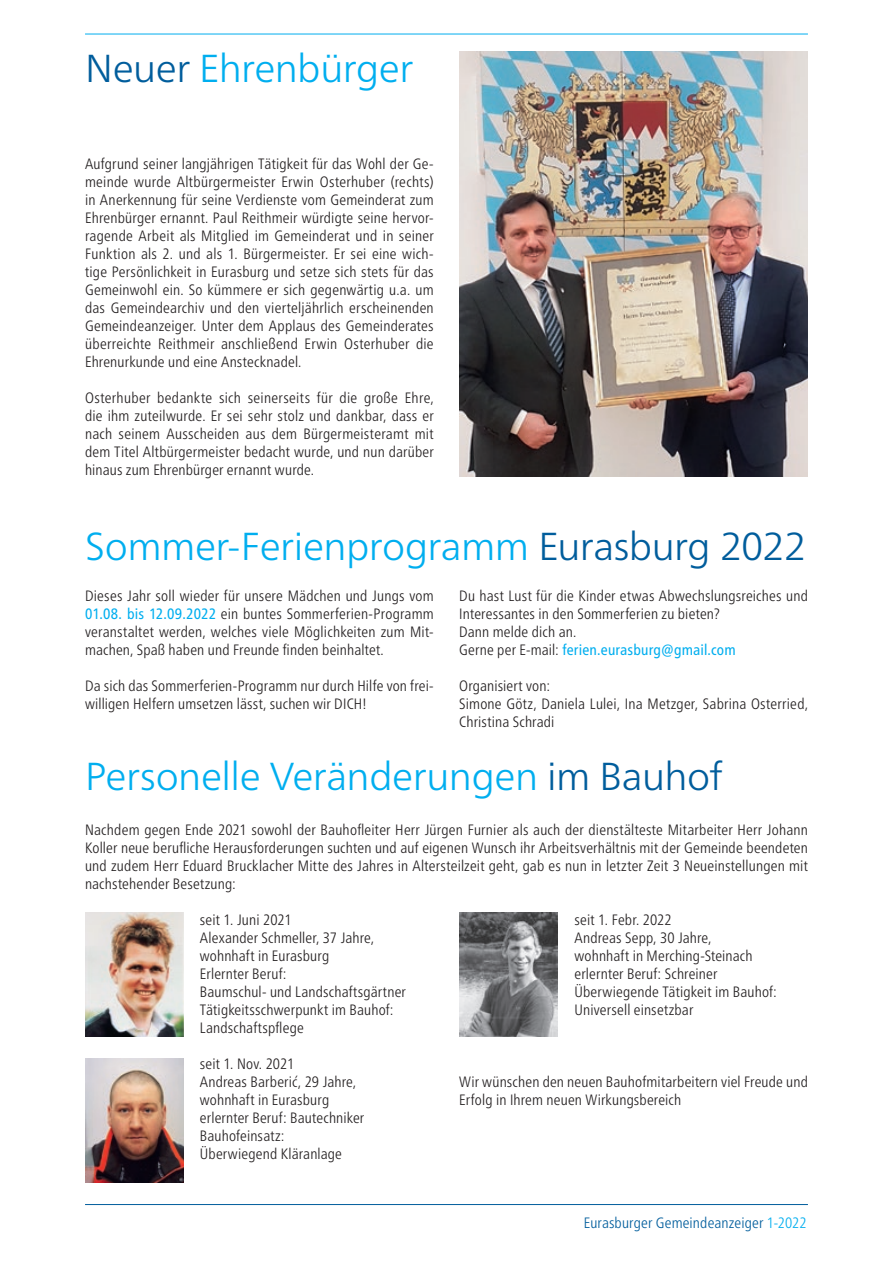
<style>
.page{position:relative;width:893px;height:1263px;background:#fff}
.page>*{position:absolute;margin:0;border:0;box-sizing:border-box;transform-origin:0 0}
.t1{font:300 39px "Frutiger Neue LT";letter-spacing:-.015em;color:#00aeef}
.t2{font:300 condensed 15px/18px "Frutiger Neue LT";letter-spacing:.01em;color:#231f20}
.t3{font:300 condensed 15px "Frutiger Neue LT";letter-spacing:.01em;color:#005d9c}
.s1{color:#005d9c}
.s2{font-weight:400;color:#00aeef}
.s3{color:#00aeef}
</style>
<div class="page">
<hr style="left:85px;top:34px;width:723px;height:1px;background:#00aeef">
<hr style="left:85px;top:1204px;width:723px;height:1px;background:#005d9c">
<img style="left:459px;top:912px;width:98px;height:124px">
<img style="left:85px;top:1058px;width:98px;height:124px">
<img style="left:85px;top:912px;width:98px;height:124px">
<img style="left:459px;top:51px;width:349px;height:426px">
<h1 class="t1" style="left:85px;top:45px;width:330px"><span class="s1">Neuer</span> Ehrenbürger</h1>
<p class="t2" style="left:85px;top:154px;width:350px;text-align:justify">Aufgrund seiner langjährigen Tätigkeit für das Wohl der Ge&shy;meinde wurde Altbürgermeister Erwin Osterhuber (rechts) in Anerkennung für seine Verdienste vom Gemeinderat zum Ehrenbürger ernannt. Paul Reithmeir würdigte seine hervor&shy;ragende Arbeit als Mitglied im Gemeinderat und in seiner Funktion als 2. und als 1. Bürgermeister. Er sei eine wich&shy;tige Persönlichkeit in Eurasburg und setze sich stets für das Gemeinwohl ein. So kümmere er sich gegenwärtig u.a. um das Gemeindearchiv und den vierteljährlich erscheinenden Gemeindeanzeiger. Unter dem Applaus des Gemeinderates überreichte Reithmeir anschließend Erwin Osterhuber die Ehrenurkunde und eine Anstecknadel.</p>
<p class="t2" style="left:85px;top:388px;width:350px;text-align:justify">Osterhuber bedankte sich seinerseits für die große Ehre, die ihm zuteilwurde. Er sei sehr stolz und dankbar, dass er nach seinem Ausscheiden aus dem Bürgermeisteramt mit dem Titel Altbürgermeister bedacht wurde, und nun darüber hinaus zum Ehrenbürger ernannt wurde.</p>
<h1 class="t1" style="left:85px;top:522px;width:723px">Sommer-Ferienprogramm <span class="s1">Eurasburg 2022</span></h1>
<p class="t2" style="left:85px;top:586px;width:350px;text-align:justify">Dieses Jahr soll wieder für unsere Mädchen und Jungs vom <span class="s2">01.08. bis 12.09.2022</span> ein buntes Sommerferien-Programm veranstaltet werden, welches viele Möglichkeiten zum Mit&shy;machen, Spaß haben und Freunde finden beinhaltet.</p>
<p class="t2" style="left:85px;top:676px;width:350px">Da sich das Sommerferien-Programm nur durch Hilfe von frei&shy;willigen Helfern umsetzen lässt, suchen wir DICH!</p>
<p class="t2" style="left:459px;top:586px;width:350px">Du hast Lust für die Kinder etwas Abwechslungsreiches und Interessantes in den Sommerferien zu bieten?<br>Dann melde dich an.<br>Gerne per E-mail: <span class="s2">ferien.eurasburg@gmail.com</span></p>
<p class="t2" style="left:459px;top:676px;width:350px">Organisiert von:<br>Simone Götz, Daniela Lulei, Ina Metzger, Sabrina Osterried,<br>Christina Schradi</p>
<h1 class="t1" style="left:85px;top:753px;width:639px">Personelle Veränderungen <span class="s1">im Bauhof</span></h1>
<p class="t2" style="left:85px;top:820px;width:724px;text-align:justify">Nachdem gegen Ende 2021 sowohl der Bauhofleiter Herr Jürgen Furnier als auch der dienstälteste Mitarbeiter Herr Johann Koller neue berufliche Herausforderungen suchten und auf eigenen Wunsch ihr Arbeitsverhältnis mit der Gemeinde beendeten und zudem Herr Eduard Brucklacher Mitte des Jahres in Altersteilzeit geht, gab es nun in letzter Zeit 3 Neueinstellungen mit nachstehender Besetzung:</p>
<p class="t2" style="left:200px;top:910px;width:207px">seit 1. Juni 2021<br>Alexander Schmeller, 37 Jahre, wohnhaft in Eurasburg<br>Erlernter Beruf:<br>Baumschul- und Landschaftsgärtner<br>Tätigkeitsschwerpunkt im Bauhof:<br>Landschaftspflege</p>
<p class="t2" style="left:200px;top:1054px;width:166px">seit 1. Nov. 2021<br>Andreas Barberić, 29 Jahre, wohnhaft in Eurasburg erlernter Beruf: Bautechniker<br>Bauhofeinsatz:<br>Überwiegend Kläranlage</p>
<p class="t2" style="left:574px;top:910px;width:204px">seit 1. Febr. 2022<br>Andreas Sepp, 30 Jahre,<br>wohnhaft in Merching-Steinach erlernter Beruf: Schreiner<br>Überwiegende Tätigkeit im Bauhof:<br>Universell einsetzbar</p>
<p class="t2" style="left:459px;top:1072px;width:350px">Wir wünschen den neuen Bauhofmitarbeitern viel Freude und<br>Erfolg in Ihrem neuen Wirkungsbereich</p>
<p class="t3" style="left:584px;top:1214px;width:224px">Eurasburger Gemeindeanzeiger <span class="s3">1-2022</span></p>
</div>
